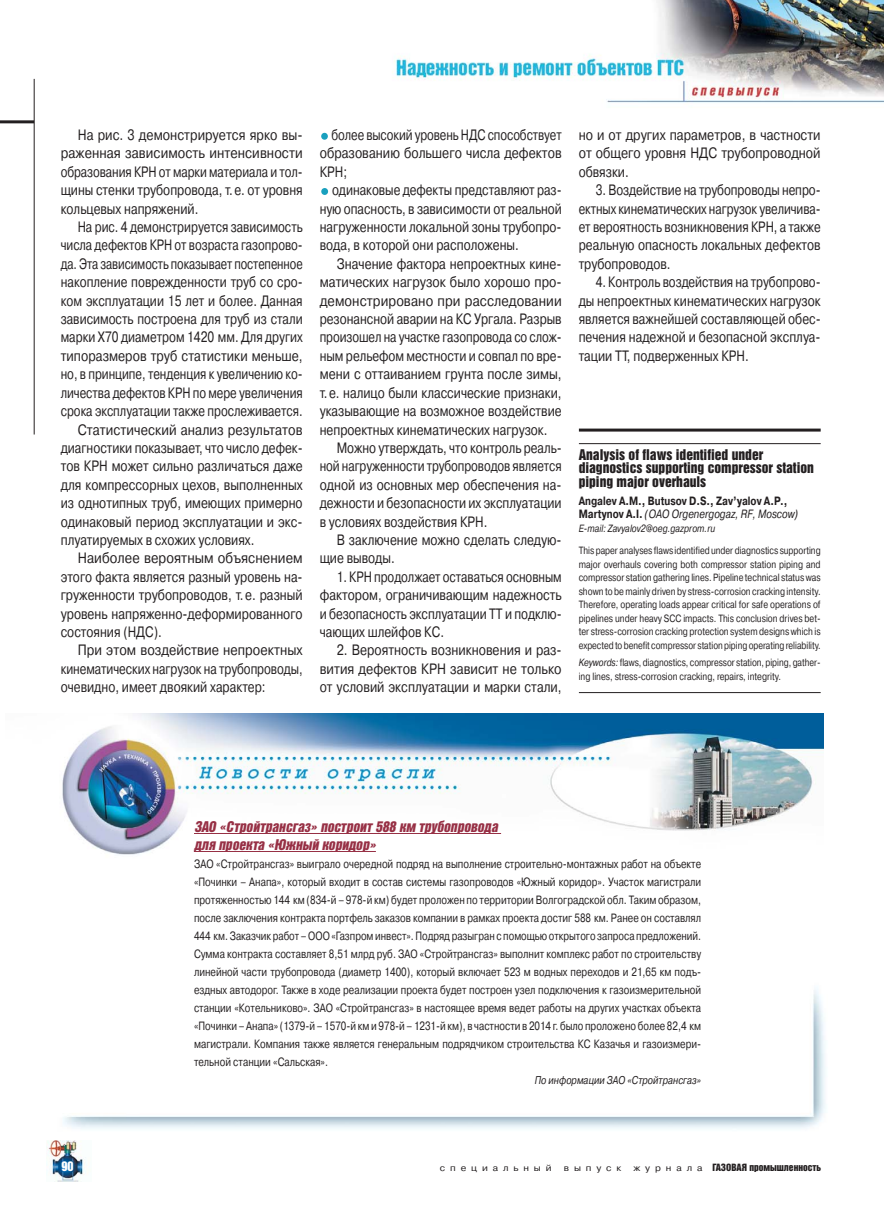
<style>
.page{position:relative;width:884px;height:1215px;background:#fff}
.page>*{position:absolute;margin:0;border:0;box-sizing:border-box;transform-origin:0 0}
.t1{font:15px/18.5px "Pragmatica C";color:#231f20;text-align:justify;scale:.77 1}
.t2{font:15px/18.5px "Pragmatica C";color:#231f20;text-align:justify;scale:.78 1}
.t3{font:15px/18.5px "Pragmatica C";color:#231f20;text-align:justify;scale:.79 1}
.t4{font:15px "Pragmatica C";color:#231f20;scale:.8 1}
.t5{font:15px/18.5px "Pragmatica C";color:#231f20;text-align:justify;scale:.83 1}
.t6{font:15px "Pragmatica C";color:#231f20;scale:.81 1}
.t7{font:15px/18.5px "Pragmatica C";color:#231f20;text-align:justify;scale:.82 1}
.t8{font:15px/13.5px "Bastion Kontrast C";color:#231f20}
.t9{font:15px/18.5px "Pragmatica C";color:#231f20;text-align:justify;scale:.76 1}
.t10{font:italic 15px/18px "Bastion Kontrast C";color:#973045}
.t11{font:15px "Pragmatica C";color:#231f20;scale:.85 1}
.t12{font:15px "Pragmatica C";color:#231f20;scale:.74 1}
.t13{font:15px "Pragmatica C";color:#231f20;scale:.86 1}
.t14{font:15px "Pragmatica C";color:#231f20;scale:.87 1}
.t15{font:13.5px "Bastion Kontrast C";color:#fff}
.t16{font:12px/18px "Pragmatica C";color:#231f20;text-align:justify;scale:.8 1}
.t17{font:700 12px/13.5px "Pragmatica C";color:#231f20;scale:.8 1}
.t18{font:italic 11.25px "Pragmatica C";color:#231f20;scale:.8 1}
.t19{font:10.5px/13.5px "Pragmatica C";letter-spacing:-.005em;color:#231f20;text-align:justify;scale:.79 1}
.t20{font:italic 10.5px "Pragmatica C";color:#231f20;scale:.8 1}
.t21{font:10.2px "Bastion Kontrast C";color:#231f20}
.t22{font:9px "Pragmatica C";letter-spacing:.5em;color:#231f20;scale:1.09 1}
.s1{font-weight:700;color:#19a0be}
.s2{font-weight:400;font-style:italic}
.s3{font-style:italic}
.s4{font-family:"Pragmatica C";font-size:9px}
</style>
<div class="page">
<img style="left:33px;top:0;width:851px;height:120px">
<hr style="left:0;top:120px;width:34px;height:3px;background:#231f20">
<hr style="left:34px;top:79px;width:1px;height:355px;background:#231f20">
<img style="left:47px;top:1140px;width:39px;height:41px">
<img style="left:62px;top:714px;width:761px;height:141px">
<img style="left:63px;top:988px;width:763px;height:141px">
<hr style="left:579px;top:429px;width:241px;height:3px;background:#231f20">
<hr style="left:579px;top:692px;width:241px;height:1px;background:#231f20">
<hr style="left:579px;top:443px;width:241px;height:1px;background:#231f20">
<hr style="left:194px;top:833px;width:307px;height:1px;background:#973045">
<hr style="left:194px;top:851px;width:182px;height:1px;background:#973045">
<p class="t5" style="left:61px;top:127px;width:293px;text-indent:17px">На рис. 3 демонстрируется ярко вы&shy;раженная зависимость интенсивности образования КРН от марки материала и тол&shy;щины стенки трубопровода, т. е. от уровня кольцевых напряжений.</p>
<p class="t1" style="left:78px;top:219px;width:294px">На рис. 4 демонстрируется зависимость</p>
<p class="t1" style="left:61px;top:238px;width:316px">числа дефектов КРН от возраста газопрово-</p>
<p class="t12" style="left:61px;top:258px;width:328px">да. Эта зависимость показывает постепенное</p>
<p class="t3" style="left:61px;top:274px;width:308px">накопление поврежденности труб со сро-</p>
<p class="t3" style="left:61px;top:293px;width:308px">ком эксплуатации 15 лет и более. Данная</p>
<p class="t2" style="left:61px;top:311px;width:312px">зависимость построена для труб из стали</p>
<p class="t2" style="left:61px;top:330px;width:312px">марки Х70 диаметром 1420 мм. Для других</p>
<p class="t7" style="left:61px;top:348px;width:296px">типоразмеров труб статистики меньше,</p>
<p class="t1" style="left:61px;top:366px;width:316px">но, в принципе, тенденция к увеличению ко-</p>
<p class="t1" style="left:61px;top:385px;width:316px">личества дефектов КРН по мере увеличения</p>
<p class="t1" style="left:61px;top:403px;width:316px">срока эксплуатации также прослеживается.</p>
<p class="t11" style="left:78px;top:424px;width:266px">Статистический анализ результатов</p>
<p class="t3" style="left:61px;top:440px;width:308px">диагностики показывает, что число дефек-</p>
<p class="t6" style="left:61px;top:461px;width:300px">тов КРН может сильно различаться даже</p>
<p class="t6" style="left:61px;top:479px;width:300px">для компрессорных цехов, выполненных</p>
<p class="t4" style="left:61px;top:497px;width:304px">из однотипных труб, имеющих примерно</p>
<p class="t6" style="left:61px;top:516px;width:300px">одинаковый период эксплуатации и экс-</p>
<p class="t4" style="left:61px;top:534px;width:244px">плуатируемых в схожих условиях.</p>
<p class="t14" style="left:78px;top:553px;width:260px">Наиболее вероятным объяснением</p>
<p class="t4" style="left:61px;top:571px;width:304px">этого факта является разный уровень на-</p>
<p class="t6" style="left:61px;top:589px;width:300px">груженности трубопроводов, т. е. разный</p>
<p class="t6" style="left:61px;top:608px;width:300px">уровень напряженно-деформированного</p>
<p class="t4" style="left:61px;top:626px;width:128px">состояния (НДС).</p>
<p class="t11" style="left:78px;top:645px;width:266px">При этом воздействие непроектных</p>
<p class="t1" style="left:61px;top:661px;width:316px">кинематических нагрузок на трубопроводы,</p>
<p class="t4" style="left:61px;top:681px;width:258px">очевидно, имеет двоякий характер:</p>
<p class="t9" style="left:320px;top:127px;width:320px"><span class="s1">•</span> более высокий уровень НДС способствует образованию большего числа дефектов КРН;</p>
<p class="t3" style="left:320px;top:182px;width:308px"><span class="s1">•</span> одинаковые дефекты представляют раз&shy;ную опасность, в зависимости от реальной нагруженности локальной зоны трубопро&shy;вода, в которой они расположены.</p>
<p class="t6" style="left:337px;top:258px;width:279px">Значение фактора непроектных кине-</p>
<p class="t5" style="left:320px;top:274px;width:293px">матических нагрузок было хорошо про-</p>
<p class="t13" style="left:320px;top:295px;width:283px">демонстрировано при расследовании</p>
<p class="t3" style="left:320px;top:311px;width:308px">резонансной аварии на КС Ургала. Разрыв</p>
<p class="t1" style="left:320px;top:330px;width:316px">произошел на участке газопровода со слож-</p>
<p class="t3" style="left:320px;top:348px;width:308px">ным рельефом местности и совпал по вре-</p>
<p class="t7" style="left:320px;top:366px;width:296px">мени с оттаиванием грунта после зимы,</p>
<p class="t4" style="left:320px;top:387px;width:304px">т. е. налицо были классические признаки,</p>
<p class="t4" style="left:320px;top:405px;width:304px">указывающие на возможное воздействие</p>
<p class="t4" style="left:320px;top:424px;width:286px">непроектных кинематических нагрузок.</p>
<p class="t3" style="left:337px;top:440px;width:286px">Можно утверждать, что контроль реаль-</p>
<p class="t1" style="left:320px;top:458px;width:316px">ной нагруженности трубопроводов является</p>
<p class="t6" style="left:320px;top:479px;width:300px">одной из основных мер обеспечения на-</p>
<p class="t3" style="left:320px;top:495px;width:308px">дежности и безопасности их эксплуатации</p>
<p class="t4" style="left:320px;top:516px;width:211px">в условиях воздействия КРН.</p>
<p class="t4" style="left:337px;top:534px;width:283px">В заключение можно сделать следую-</p>
<p class="t4" style="left:320px;top:553px;width:95px">щие выводы.</p>
<p class="t1" style="left:320px;top:569px;width:316px;text-indent:17px">1. КРН продолжает оставаться основным фактором, ограничивающим надежность и безопасность эксплуатации ТТ и подклю&shy;чающих шлейфов КС.</p>
<p class="t7" style="left:320px;top:643px;width:296px;text-indent:17px">2. Вероятность возникновения и раз&shy;вития дефектов КРН зависит не только от условий эксплуатации и марки стали,</p>
<p class="t5" style="left:578px;top:127px;width:293px">но и от других параметров, в частности от общего уровня НДС трубопроводной обвязки.</p>
<p class="t2" style="left:578px;top:182px;width:312px;text-indent:17px">3. Воздействие на трубопроводы непро&shy;ектных кинематических нагрузок увеличива&shy;ет вероятность возникновения КРН, а также реальную опасность локальных дефектов трубопроводов.</p>
<p class="t2" style="left:578px;top:274px;width:312px;text-indent:17px">4. Контроль воздействия на трубопрово&shy;ды непроектных кинематических нагрузок является важнейшей составляющей обес&shy;печения надежной и безопасной эксплуа&shy;тации ТТ, подверженных КРН.</p>
<p class="t8" style="left:578px;top:449px;width:237px">Analysis of flaws identified under diagnostics supporting compressor station piping major overhauls</p>
<p class="t17" style="left:578px;top:495px;width:276px">Angalev A.M., Butusov D.S., Zav’yalov A.P.,<br>Martynov A.I. <span class="s2">(OAO Orgenergogaz, RF, Moscow)</span></p>
<p class="t20" style="left:578px;top:525px;width:172px">E-mail: Zavyalov2@oeg.gazprom.ru</p>
<p class="t19" style="left:578px;top:545px;width:308px">This paper analyses flaws identified under diagnostics supporting major overhauls covering both compressor station piping and compressor station gathering lines. Pipeline technical status was shown to be mainly driven by stress-corrosion cracking intensity.<br>Therefore, operating loads appear critical for safe operations of pipelines under heavy SCC impacts. This conclusion drives bet&shy;ter stress-corrosion cracking protection system designs which is expected to benefit compressor station piping operating reliability.</p>
<p class="t19" style="left:578px;top:657px;width:308px"><span class="s3">Keywords:</span> flaws, diagnostics, compressor station, piping, gather&shy;ing lines, stress-corrosion cracking, repairs, integrity.</p>
<p class="t10" style="left:194px;top:819px;width:305px">ЗАО «Стройтрансгаз» построит 588 км трубопровода для проекта «Южный коридор»</p>
<p class="t16" style="left:194px;top:856px;width:635px">ЗАО «Стройтрансгаз» выиграло очередной подряд на выполнение строительно-монтажных работ на объекте «Починки – Анапа», который входит в состав системы газопроводов «Южный коридор». Участок магистрали протяженностью 144 км (834-й – 978-й км) будет проложен по территории Волгоградской обл. Таким образом, после заключения контракта портфель заказов компании в рамках проекта достиг 588 км. Ранее он составлял 444 км. Заказчик работ – ООО «Газпром инвест». Подряд разыгран с помощью открытого запроса предложений.<br>Сумма контракта составляет 8,51 млрд руб. ЗАО «Стройтрансгаз» выполнит комплекс работ по строительству линейной части трубопровода (диаметр 1400), который включает 523 м водных переходов и 21,65 км подъ&shy;ездных автодорог. Также в ходе реализации проекта будет построен узел подключения к газоизмерительной станции «Котельниково». ЗАО «Стройтрансгаз» в настоящее время ведет работы на других участках объекта «Починки – Анапа» (1379-й – 1570-й км и 978-й – 1231-й км), в частности в 2014 г. было проложено более 82,4 км магистрали. Компания также является генеральным подрядчиком строительства КС Казачья и газоизмери&shy;тельной станции «Сальская».</p>
<p class="t18" style="left:535px;top:1076px;width:209px">По информации ЗАО «Стройтрансгаз»</p>
<p class="t15" style="left:61px;top:1162px;width:14px">90</p>
<p class="t22" style="left:440px;top:1164px;width:104px">специальный</p>
<p class="t22" style="left:564px;top:1164px;width:54px">выпуск</p>
<p class="t21" style="left:633px;top:1163px;width:189px"><span class="s4">ж у р н а л а</span> ГАЗОВАЯ промышленность</p>
</div>
